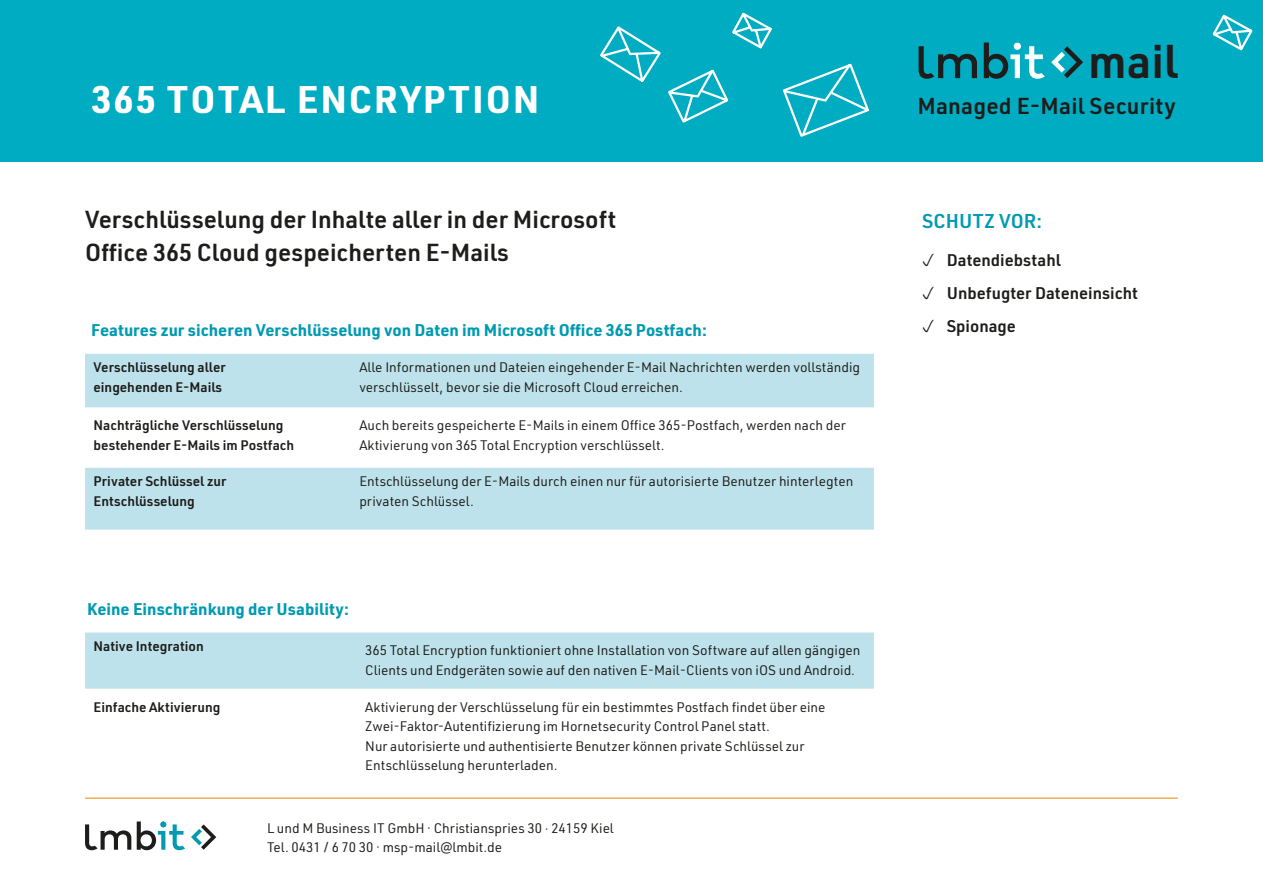
<style>
.page{position:relative;width:1263px;height:893px;background:#fff}
.page>*{position:absolute;margin:0;border:0;box-sizing:border-box;transform-origin:0 0}
.t1{font:600 46.2px "URWDIN";color:#1d1d1b}
.t2{font:700 37.5px "URWDIN";letter-spacing:.05em;color:#fff}
.t3{font:600 24px/33px "URWDIN";color:#1d1d1b}
.t4{font:600 22.5px "URWDIN";letter-spacing:.01em;color:#1d1d1b}
.t5{font:600 19.5px "URWDIN";letter-spacing:.005em;color:#009ab2}
.t6{font:700 16.5px "URWDIN";color:#009ab2}
.t7{font:600 16.5px/33px "URWDIN";color:#1d1d1b}
.t8{font:13.5px/19.5px "URWDIN";color:#1d1d1b}
.t9{font:600 13.5px/19.5px "URWDIN";color:#1d1d1b}
</style>
<div class="page">
<div style="left:0;top:0;width:1263px;height:161px;background:#00acc2"></div>
<svg style="left:783px;top:63px;width:86px;height:74px"></svg>
<svg style="left:137px;top:821px;width:48px;height:29px"></svg>
<svg style="left:85px;top:824px;width:46px;height:26px"></svg>
<svg style="left:191px;top:824px;width:25px;height:26px"></svg>
<hr style="left:85px;top:798px;width:1093px;height:1px;background:#f08200">
<svg style="left:600px;top:12px;width:172px;height:111px"></svg>
<svg style="left:1212px;top:14px;width:41px;height:37px"></svg>
<svg style="left:984px;top:43px;width:61px;height:36px"></svg>
<svg style="left:918px;top:46px;width:59px;height:33px"></svg>
<svg style="left:1051px;top:46px;width:32px;height:32px"></svg>
<div style="left:85px;top:354px;width:789px;height:53px;background:#bee2eb"></div>
<div style="left:85px;top:468px;width:789px;height:62px;background:#bee2eb"></div>
<div style="left:85px;top:632px;width:789px;height:57px;background:#bee2eb"></div>
<h2 class="t2" style="left:91px;top:74px;width:449px">365 TOTAL ENCRYPTION</h2>
<h3 class="t3" style="left:85px;top:202px;width:533px">Verschlüsselung der Inhalte aller in der Microsoft<br>Office 365 Cloud gespeicherten E-Mails</h3>
<p class="t6" style="left:91px;top:318px;width:617px">Features zur sicheren Verschlüsselung von Daten im Microsoft Office 365 Postfach:</p>
<p class="t9" style="left:94px;top:357px;width:134px">Verschlüsselung aller eingehenden E-Mails</p>
<p class="t8" style="left:359px;top:357px;width:502px">Alle Informationen und Dateien eingehender E-Mail Nachrichten werden vollständig verschlüsselt, bevor sie die Microsoft Cloud erreichen.</p>
<p class="t9" style="left:94px;top:415px;width:202px">Nachträgliche Verschlüsselung bestehender E-Mails im Postfach</p>
<p class="t8" style="left:359px;top:415px;width:488px">Auch bereits gespeicherte E-Mails in einem Office 365-Postfach, werden nach der<br>Aktivierung von 365 Total Encryption verschlüsselt.</p>
<p class="t9" style="left:94px;top:471px;width:134px">Privater Schlüssel zur<br>Entschlüsselung</p>
<p class="t8" style="left:359px;top:471px;width:495px">Entschlüsselung der E-Mails durch einen nur für autorisierte Benutzer hinterlegten privaten Schlüssel.</p>
<p class="t6" style="left:87px;top:598px;width:263px">Keine Einschränkung der Usability:</p>
<p class="t9" style="left:94px;top:636px;width:112px">Native Integration</p>
<p class="t8" style="left:365px;top:640px;width:497px">365 Total Encryption funktioniert ohne Installation von Software auf allen gängigen<br>Clients und Endgeräten sowie auf den nativen E-Mail-Clients von iOS und Android.</p>
<p class="t9" style="left:94px;top:696px;width:128px">Einfache Aktivierung</p>
<p class="t8" style="left:365px;top:697px;width:462px">Aktivierung der Verschlüsselung für ein bestimmtes Postfach findet über eine Zwei-Faktor-Autentifizierung im Hornetsecurity Control Panel statt.<br>Nur autorisierte und authentisierte Benutzer können private Schlüssel zur Entschlüsselung herunterladen.</p>
<p class="t8" style="left:267px;top:818px;width:348px">L und M Business IT GmbH ∙ Christianspries 30 · 24159 Kiel<br>Tel. 0431 / 6 70 30 ∙ msp-mail@lmbit.de</p>
<h1 class="t1" style="left:1088px;top:30px;width:91px">mail</h1>
<h3 class="t4" style="left:917px;top:90px;width:260px">Managed E-Mail Security</h3>
<h3 class="t5" style="left:922px;top:208px;width:121px">SCHUTZ VOR:</h3>
<p class="t7" style="left:947px;top:243px;width:193px">Datendiebstahl<br>Unbefugter Dateneinsicht<br>Spionage</p>
</div>
